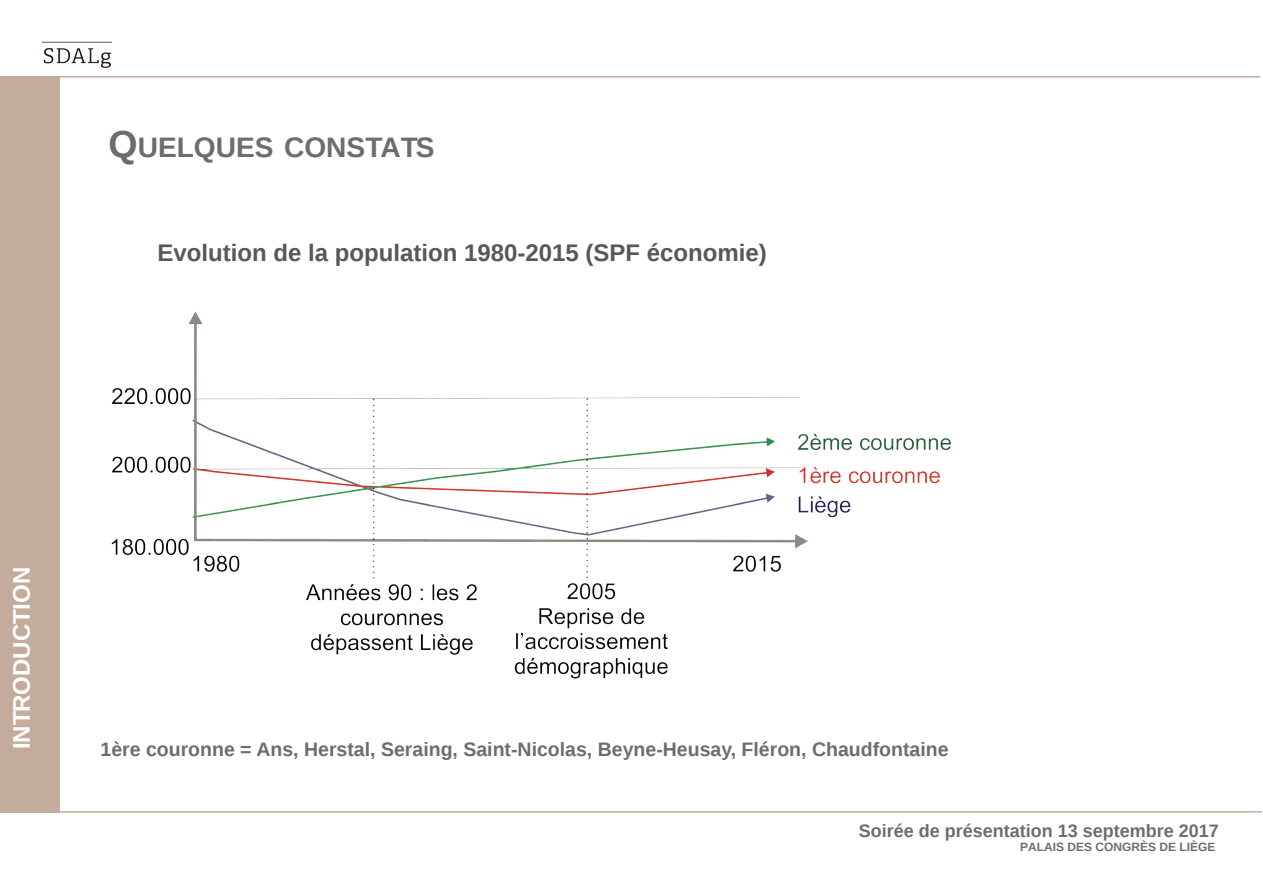
<style>
.page{position:relative;width:1263px;height:893px;background:#fff}
.page>*{position:absolute;margin:0;border:0;box-sizing:border-box;transform-origin:0 0}
.t1{font:700 28.2px "Liberation Sans";color:#6c6d70}
.t2{font:700 24px "Liberation Sans";color:#57585a}
.t3{font:700 24px "Liberation Sans";color:#fff}
.t4{font:700 19.5px "Liberation Sans";color:#6c6d70}
.t5{font:700 18px "Liberation Sans";color:#6c6d70}
.t6{font:700 12px "Liberation Sans";color:#6c6d70}
.s1{font-size:37.5px}
</style>
<div class="page">
<img style="left:41px;top:41px;width:71px;height:27px">
<div style="left:0;top:77px;width:60px;height:736px;background:#c4ac9c"></div>
<hr style="left:0;top:76px;width:1260px;height:2px;background:#c4ac9c">
<hr style="left:1px;top:811px;width:1261px;height:2px;background:#c4ac9c">
<img style="left:111px;top:311px;width:840px;height:368px">
<h1 class="t1" style="left:109px;top:131px;width:328px"><span class="s1">Q</span>UELQUES CONSTATS</h1>
<p class="t2" style="left:157px;top:239px;width:611px">Evolution de la population 1980-2015 (SPF économie)</p>
<p class="t3" style="left:8px;top:749px;width:184px;rotate:-90deg">INTRODUCTION</p>
<p class="t4" style="left:100px;top:738px;width:849px">1ère couronne = Ans, Herstal, Seraing, Saint-Nicolas, Beyne-Heusay, Fléron, Chaudfontaine</p>
<p class="t5" style="left:859px;top:820px;width:362px">Soirée de présentation 13 septembre 2017</p>
<p class="t6" style="left:1020px;top:840px;width:197px">PALAIS DES CONGRÈS DE LIÈGE</p>
</div>
